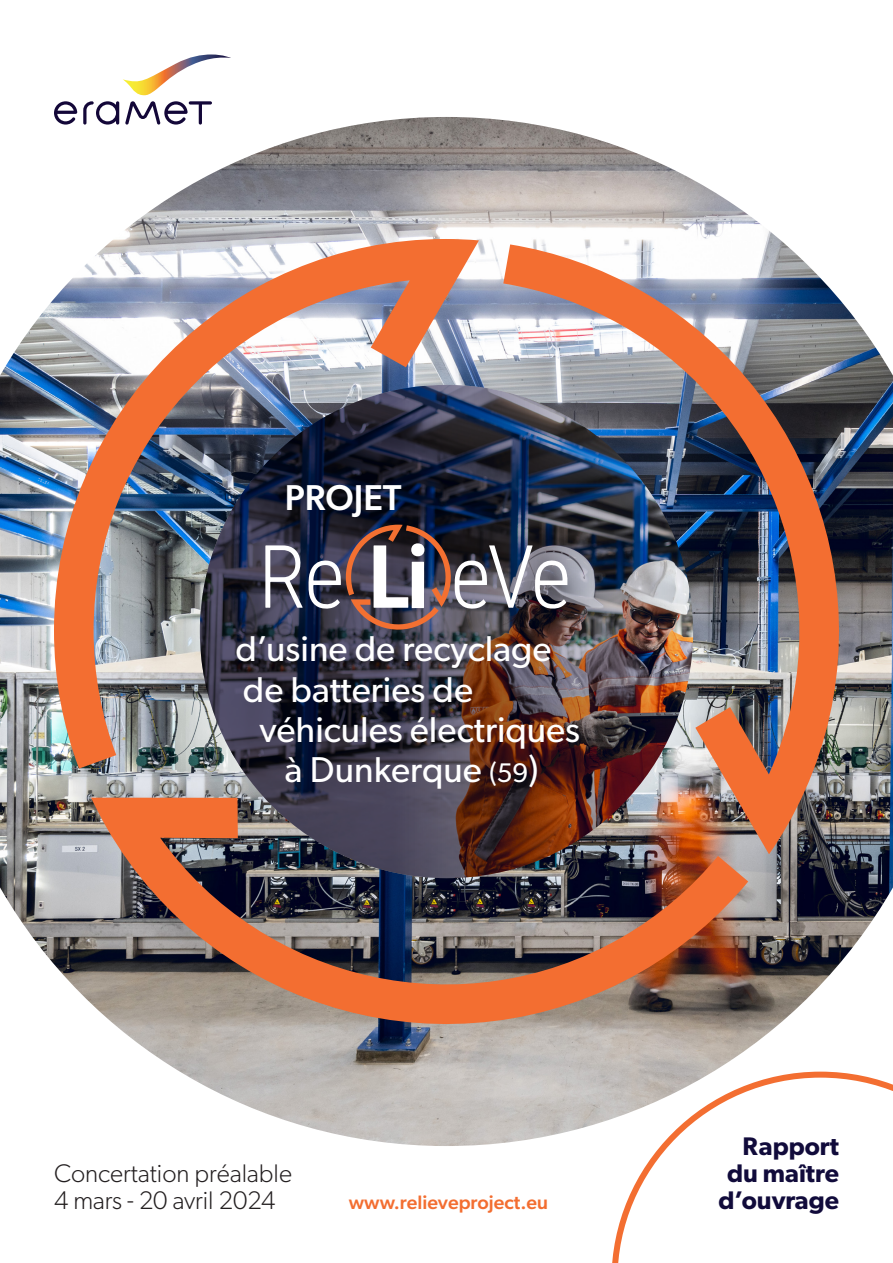
<style>
.page{position:relative;width:893px;height:1263px;background:#fff}
.page>*{position:absolute;margin:0;border:0;box-sizing:border-box;transform-origin:0 0}
.t1{font:36px "Gibson";color:#fff}
.t2{font:500 36px "Gibson";color:#fff}
.t3{font:300 25.5px/27px "Gibson";color:#231f20}
.t4{font:600 25.5px/27px "Gibson";color:#110b3b;text-align:right}
.t5{font:500 19.5px "Gibson";color:#f36e31}
.s1{font-size:27px}
</style>
<div class="page">
<img style="left:0;top:117px;width:893px;height:1029px">
<img style="left:54px;top:239px;width:425px;height:529px">
<img style="left:91px;top:798px;width:657px;height:281px">
<img style="left:503px;top:244px;width:390px;height:610px">
<img style="left:200px;top:385px;width:493px;height:493px;border-radius:50%">
<svg style="left:265px;top:525px;width:302px;height:104px;background:#605a65"></svg>
<div style="left:411px;top:543px;width:13px;height:13px;background:#fff;border-radius:50%"></div>
<svg style="left:123px;top:54px;width:108px;height:41px"></svg>
<svg style="left:54px;top:101px;width:23px;height:24px"></svg>
<svg style="left:83px;top:101px;width:36px;height:24px"></svg>
<svg style="left:125px;top:101px;width:87px;height:24px"></svg>
<svg style="left:611px;top:1071px;width:282px;height:192px"></svg>
<p class="t2" style="left:285px;top:476px;width:118px">PROJET</p>
<p class="t1" style="left:235px;top:627px;width:318px">d’usine de recyclage</p>
<p class="t1" style="left:243px;top:668px;width:232px">de batteries de</p>
<p class="t1" style="left:259px;top:708px;width:322px">véhicules électriques</p>
<p class="t1" style="left:285px;top:748px;width:255px">à Dunkerque <span class="s1">(59</span>)</p>
<p class="t3" style="left:54px;top:1159px;width:239px">Concertation préalable<br>4 mars - 20 avril 2024</p>
<p class="t4" style="left:727px;top:1132px;width:113px">Rapport du maître</p>
<p class="t5" style="left:349px;top:1190px;width:201px">www.relieveproject.eu</p>
<p class="t4" style="left:718px;top:1186px;width:122px">d’ouvrage</p>
</div>
